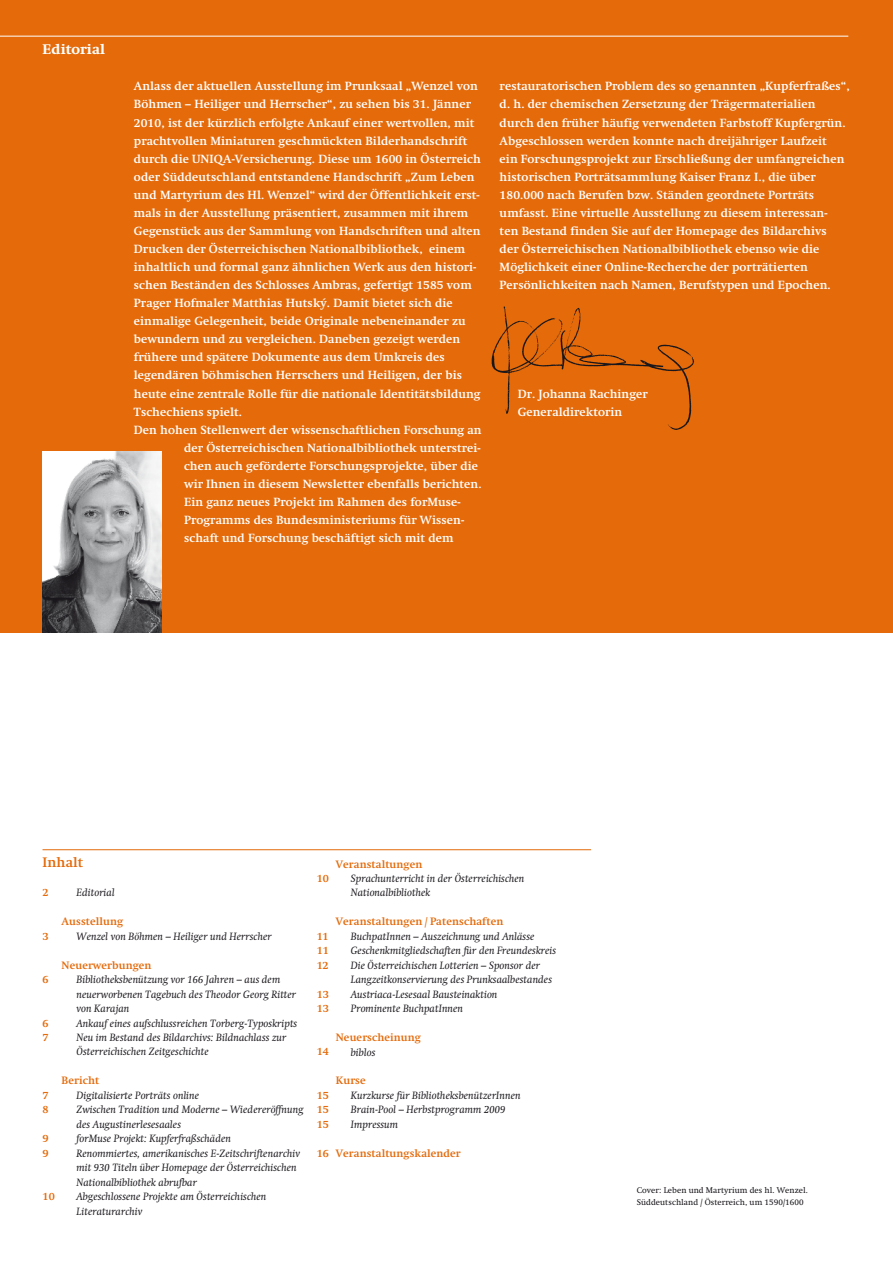
<style>
.page{position:relative;width:893px;height:1263px;background:#fff}
.page>*{position:absolute;margin:0;border:0;box-sizing:border-box;transform-origin:0 0}
.t1{font:800 13.5px "Swift";letter-spacing:.01em;color:#fff}
.t2{font:700 13.5px "Swift";letter-spacing:.01em;color:#e46a0a}
.t3{font:700 11.7px/18px "Swift";letter-spacing:.01em;color:#fff}
.t4{font:italic 10.5px/14.4px "Swift";letter-spacing:.01em;color:#1a171c}
.t5{font:700 10.5px/14.4px "Swift";letter-spacing:.01em;color:#e46a0a}
.t6{font:8.25px/11.7px "Swift";letter-spacing:.01em;color:#1a171c}
</style>
<div class="page">
<div style="left:0;top:0;width:893px;height:632px;background:#e46a0a"></div>
<hr style="left:0;top:36px;width:848px;height:1px;background:#fff">
<img style="left:43px;top:452px;width:119px;height:180px">
<hr style="left:43px;top:849px;width:548px;height:1px;background:#e46a0a">
<img style="left:491px;top:306px;width:203px;height:124px">
<p class="t1" style="left:43px;top:41px;width:64px">Editorial</p>
<p class="t3" style="left:134px;top:77px;width:345px">Anlass der aktuellen Ausstellung im Prunksaal „Wenzel von</p>
<p class="t3" style="left:134px;top:95px;width:338px">Böhmen – Heiliger und Herrscher“, zu sehen bis 31. Jänner</p>
<p class="t3" style="left:134px;top:113px;width:342px">2010, ist der kürzlich erfolgte Ankauf einer wertvollen, mit</p>
<p class="t3" style="left:134px;top:132px;width:335px">prachtvollen Miniaturen geschmückten Bilderhandschrift</p>
<p class="t3" style="left:134px;top:150px;width:348px">durch die UNIQA-Versicherung. Diese um 1600 in Österreich</p>
<p class="t3" style="left:134px;top:168px;width:342px">oder Süddeutschland entstandene Handschrift „Zum Leben</p>
<p class="t3" style="left:134px;top:186px;width:347px">und Martyrium des Hl. Wenzel“ wird der Öffentlichkeit erst-</p>
<p class="t3" style="left:134px;top:204px;width:336px">mals in der Ausstellung präsentiert, zusammen mit ihrem</p>
<p class="t3" style="left:134px;top:222px;width:348px">Gegenstück aus der Sammlung von Handschriften und alten</p>
<p class="t3" style="left:134px;top:240px;width:333px">Drucken der Österreichischen Nationalbibliothek, einem</p>
<p class="t3" style="left:134px;top:258px;width:344px">inhaltlich und formal ganz ähnlichen Werk aus den histori-</p>
<p class="t3" style="left:134px;top:276px;width:339px">schen Beständen des Schlosses Ambras, gefertigt 1585 vom</p>
<p class="t3" style="left:134px;top:294px;width:320px">Prager Hofmaler Matthias Hutský. Damit bietet sich die</p>
<p class="t3" style="left:134px;top:312px;width:333px">einmalige Gelegenheit, beide Originale nebeneinander zu</p>
<p class="t3" style="left:134px;top:330px;width:328px">bewundern und zu vergleichen. Daneben gezeigt werden</p>
<p class="t3" style="left:134px;top:348px;width:312px">frühere und spätere Dokumente aus dem Umkreis des</p>
<p class="t3" style="left:134px;top:366px;width:329px">legendären böhmischen Herrschers und Heiligen, der bis</p>
<p class="t3" style="left:134px;top:384px;width:348px">heute eine zentrale Rolle für die nationale Identitätsbildung</p>
<p class="t3" style="left:134px;top:402px;width:110px">Tschechiens spielt.</p>
<p class="t3" style="left:134px;top:421px;width:349px">Den hohen Stellenwert der wissenschaftlichen Forschung an</p>
<p class="t3" style="left:184px;top:439px;width:298px">der Österreichischen Nationalbibliothek unterstrei-</p>
<p class="t3" style="left:184px;top:457px;width:295px">chen auch geförderte Forschungsprojekte, über die</p>
<p class="t3" style="left:184px;top:475px;width:299px">wir Ihnen in diesem Newsletter ebenfalls berichten.</p>
<p class="t3" style="left:184px;top:493px;width:278px">Ein ganz neues Projekt im Rahmen des forMuse-</p>
<p class="t3" style="left:184px;top:511px;width:281px">Programms des Bundesministeriums für Wissen-</p>
<p class="t3" style="left:184px;top:529px;width:271px">schaft und Forschung beschäftigt sich mit dem</p>
<p class="t3" style="left:500px;top:77px;width:352px">restauratorischen Problem des so genannten „Kupferfraßes“, d. h. der chemischen Zersetzung der Trägermaterialien durch den früher häufig verwendeten Farbstoff Kupfergrün.<br>Abgeschlossen werden konnte nach dreijähriger Laufzeit<br>ein Forschungsprojekt zur Erschließung der umfangreichen historischen Porträtsammlung Kaiser Franz I., die über 180.000 nach Berufen bzw. Ständen geordnete Porträts umfasst. Eine virtuelle Ausstellung zu diesem interessan-<br>ten Bestand finden Sie auf der Homepage des Bildarchivs<br>der Österreichischen Nationalbibliothek ebenso wie die Möglichkeit einer Online-Recherche der porträtierten Persönlichkeiten nach Namen, Berufstypen und Epochen.</p>
<p class="t3" style="left:518px;top:384px;width:132px">Dr. Johanna Rachinger<br>Generaldirektorin</p>
<p class="t2" style="left:43px;top:855px;width:42px">Inhalt</p>
<p class="t5" style="left:43px;top:885px;width:8px">2</p>
<p class="t5" style="left:43px;top:929px;width:8px">3</p>
<p class="t5" style="left:43px;top:972px;width:8px">6</p>
<p class="t5" style="left:43px;top:1016px;width:8px">6<br>7</p>
<p class="t4" style="left:77px;top:886px;width:40px">Editorial</p>
<p class="t5" style="left:62px;top:914px;width:63px">Ausstellung</p>
<p class="t4" style="left:77px;top:929px;width:197px">Wenzel von Böhmen – Heiliger und Herrscher</p>
<p class="t5" style="left:62px;top:958px;width:91px">Neuerwerbungen</p>
<p class="t4" style="left:77px;top:972px;width:222px">Bibliotheksbenützung vor 166 Jahren – aus dem neuerworbenen Tagebuch des Theodor Georg Ritter von Karajan<br>Ankauf eines aufschlussreichen Torberg-Typoskripts Neu im Bestand des Bildarchivs: Bildnachlass zur Österreichischen Zeitgeschichte</p>
<p class="t5" style="left:62px;top:1073px;width:39px">Bericht</p>
<p class="t4" style="left:77px;top:1088px;width:229px">Digitalisierte Porträts online<br>Zwischen Tradition und Moderne – Wiedereröffnung des Augustinerlesesaales<br>forMuse Projekt: Kupferfraßschäden<br>Renommiertes, amerikanisches E-Zeitschriftenarchiv mit 930 Titeln über Homepage der Österreichischen Nationalbibliothek abrufbar<br>Abgeschlossene Projekte am Österreichischen Literaturarchiv</p>
<p class="t5" style="left:43px;top:1088px;width:8px">7<br>8</p>
<p class="t5" style="left:43px;top:1131px;width:8px">9<br>9</p>
<p class="t5" style="left:43px;top:1189px;width:14px">10</p>
<p class="t5" style="left:336px;top:857px;width:88px">Veranstaltungen</p>
<p class="t4" style="left:351px;top:871px;width:175px">Sprachunterricht in der Österreichischen<br>Nationalbibliothek</p>
<p class="t5" style="left:336px;top:914px;width:169px">Veranstaltungen / Patenschaften</p>
<p class="t4" style="left:351px;top:929px;width:207px">BuchpatInnen – Auszeichnung und Anlässe Geschenkmitgliedschaften für den Freundeskreis Die Österreichischen Lotterien – Sponsor der Langzeitkonservierung des Prunksaalbestandes Austriaca-Lesesaal Bausteinaktion<br>Prominente BuchpatInnen</p>
<p class="t5" style="left:336px;top:1030px;width:86px">Neuerscheinung</p>
<p class="t4" style="left:351px;top:1045px;width:26px">biblos</p>
<p class="t5" style="left:336px;top:1073px;width:31px">Kurse</p>
<p class="t4" style="left:351px;top:1088px;width:171px">Kurzkurse für BibliotheksbenützerInnen<br>Brain-Pool – Herbstprogramm 2009<br>Impressum</p>
<p class="t5" style="left:336px;top:1146px;width:126px">Veranstaltungskalender</p>
<p class="t5" style="left:317px;top:871px;width:14px">10</p>
<p class="t5" style="left:317px;top:929px;width:14px;text-align:justify">11<br>11<br>12</p>
<p class="t5" style="left:317px;top:987px;width:14px">13<br>13</p>
<p class="t5" style="left:317px;top:1045px;width:14px">14</p>
<p class="t5" style="left:317px;top:1088px;width:14px;text-align:justify">15<br>15<br>15</p>
<p class="t5" style="left:317px;top:1146px;width:14px">16</p>
<p class="t6" style="left:637px;top:1184px;width:173px">Cover: Leben und Martyrium des hl. Wenzel.<br>Süddeutschland / Österreich, um 1590/1600</p>
</div>
